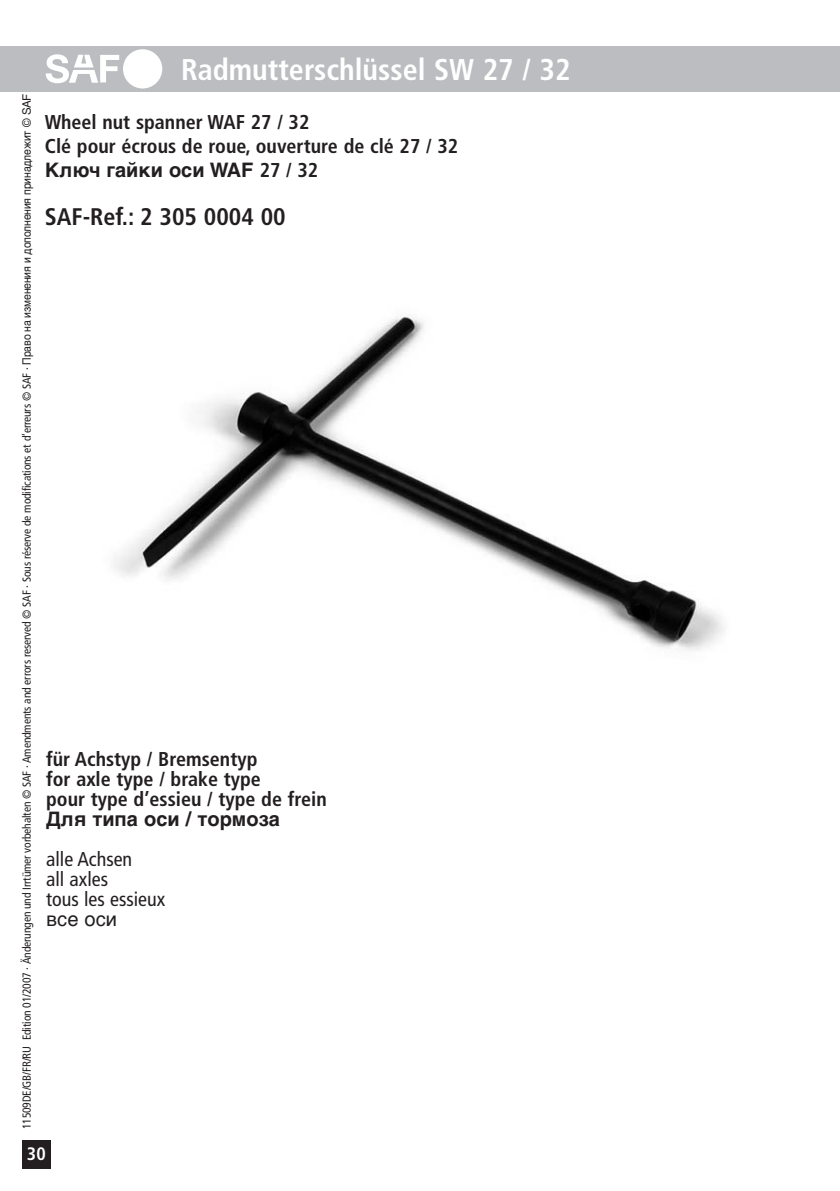
<style>
.page{position:relative;width:840px;height:1191px;background:#fff}
.page>*{position:absolute;margin:0;border:0;box-sizing:border-box;transform-origin:0 0}
.t1{font:700 condensed 30px "Frutiger";color:#fff}
.t2{font:700 condensed 24px "Frutiger";color:#231f20}
.t3{font:700 condensed 20px/20px "Frutiger";color:#231f20}
.t4{font:700 20px "Helvetica Cyr";color:#231f20}
.t5{font:condensed 20px/20px "Frutiger";color:#231f20}
.t6{font:20px "Helvetica Cyr Upright";color:#231f20}
.t7{font:700 condensed 18px "Frutiger";color:#fff}
.t8{font:condensed 11.6px "Frutiger";letter-spacing:-.015em;color:#231f20}
.s1{font-family:"Helvetica Cyr Upright";font-stretch:normal}
.s2{font-family:"Frutiger";font-stretch:condensed}
</style>
<div class="page">
<div style="left:0;top:46px;width:839px;height:45px;background:#bbbdc0"></div>
<div style="left:123px;top:49px;width:39px;height:39px;background:#fff;border-radius:50%"></div>
<svg style="left:46px;top:54px;width:73px;height:29px"></svg>
<div style="left:22px;top:1140px;width:28px;height:28px;background:#231f20"></div>
<img style="left:114px;top:315px;width:610px;height:336px">
<p class="t8" style="left:22px;top:1129px;width:1037px;rotate:-90deg">11509DE/GB/FR/RU Edition 01/2007 · Änderungen und Irrtümer vorbehalten © SAF · Amendments and errors reserved © SAF · Sous réserve de modifications et d’erreurs © SAF · <span class="s1">Право на изменения и дополнения принадлежит © SAF</span></p>
<h1 class="t1" style="left:181px;top:57px;width:391px">Radmutterschlüssel SW 27 / 32</h1>
<h3 class="t3" style="left:45px;top:112px;width:414px;line-height:24px">Wheel nut spanner WAF 27 / 32<br>Clé pour écrous de roue, ouverture de clé 27 / 32</h3>
<h3 class="t4" style="left:45px;top:163px;width:275px">Ключ гайки оси WAF <span class="s2">27 / 32</span></h3>
<h2 class="t2" style="left:45px;top:207px;width:242px">SAF-Ref.: 2 305 0004 00</h2>
<h3 class="t3" style="left:46px;top:751px;width:282px">für Achstyp / Bremsentyp<br>for axle type / brake type<br>pour type d’essieu / type de frein</h3>
<h3 class="t4" style="left:46px;top:812px;width:235px">Для типа оси / тормоза</h3>
<h3 class="t5" style="left:46px;top:851px;width:121px">alle Achsen<br>all axles<br>tous les essieux</h3>
<h3 class="t6" style="left:46px;top:912px;width:72px">все оси</h3>
<h3 class="t7" style="left:27px;top:1146px;width:20px">30</h3>
</div>
